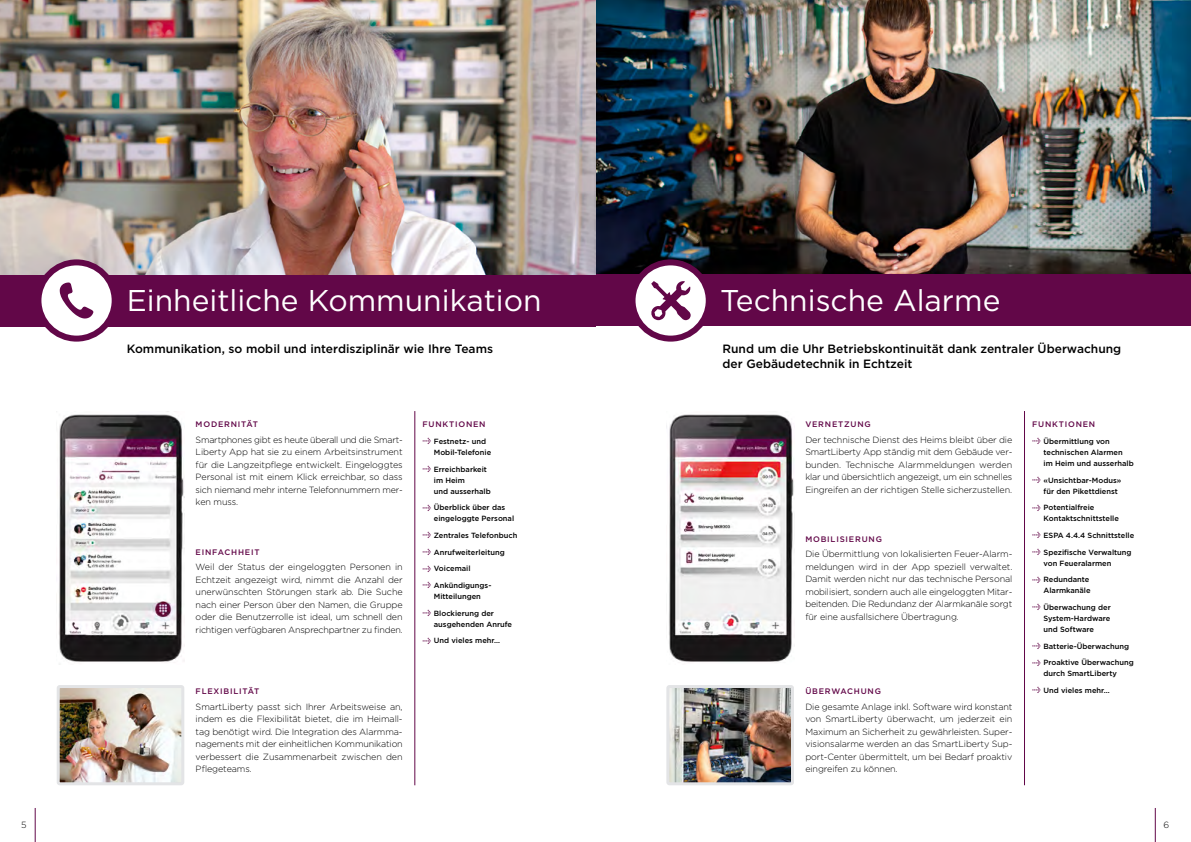
<style>
.page{position:relative;width:1191px;height:842px;background:#fff}
.page>*{position:absolute;margin:0;border:0;box-sizing:border-box;transform-origin:0 0}
.t1{font:30px "Gotham";color:#fff}
.t2{font:500 12px/14.4px "Gotham";color:#000}
.t3{font:300 9px/12.5px "Gotham";letter-spacing:-.01em;color:#000;text-align:justify}
.t4{font:500 8px "Gotham";letter-spacing:.1em;color:#620748}
.t5{font:500 7.5px/11px "Gotham";color:#000}
.s1{font-family:"Meta Plus";font-weight:700;font-size:7px;color:#620748}
</style>
<div class="page">
<hr style="left:35px;top:808px;width:1px;height:34px;background:#620748">
<hr style="left:1155px;top:808px;width:1px;height:34px;background:#620748">
<img style="left:0;top:0;width:1191px;height:275px">
<div style="left:595px;top:275px;width:596px;height:51px;background:#620748"></div>
<hr style="left:1024px;top:411px;width:1px;height:374px;background:#620748">
<svg style="left:632px;top:262px;width:76px;height:77px;fill:#fff"></svg>
<svg style="left:650px;top:281px;width:40px;height:39px"></svg>
<div style="left:629px;top:259px;width:82px;height:83px;border:6px solid #620748;border-radius:50%"></div>
<img style="left:670px;top:689px;width:120px;height:92px">
<div style="left:666px;top:685px;width:128px;height:100px;border:3px solid #e3e4e6;border-radius:2px"></div>
<img style="left:666px;top:414px;width:128px;height:248px">
<div style="left:0;top:275px;width:595px;height:51px;background:#620748"></div>
<hr style="left:414px;top:411px;width:1px;height:374px;background:#620748">
<img style="left:61px;top:689px;width:119px;height:92px">
<div style="left:57px;top:685px;width:127px;height:100px;border:3px solid #e3e4e6;border-radius:2px"></div>
<img style="left:59px;top:411px;width:125px;height:251px">
<svg style="left:38px;top:262px;width:77px;height:77px;fill:#fff"></svg>
<svg style="left:60px;top:282px;width:33px;height:36px"></svg>
<div style="left:35px;top:259px;width:83px;height:83px;border:6px solid #620748;border-radius:50%"></div>
<h1 class="t1" style="left:127px;top:281px;width:416px">Einheitliche Kommunikation</h1>
<h2 class="t2" style="left:127px;top:342px;width:368px">Kommunikation, so mobil und interdisziplinär wie Ihre Teams</h2>
<p class="t4" style="left:196px;top:419px;width:64px">MODERNITÄT</p>
<p class="t3" style="left:196px;top:433px;width:209px">Smartphones gibt es heute überall und die Smart-Liberty App hat sie zu einem Arbeitsinstrument für die Langzeitpflege entwickelt. Eingeloggtes Personal ist mit einem Klick erreichbar, so dass sich niemand mehr interne Telefonnummern mer&shy;ken muss.</p>
<p class="t4" style="left:196px;top:547px;width:65px">EINFACHHEIT</p>
<p class="t3" style="left:196px;top:560px;width:209px">Weil der Status der eingeloggten Personen in Echtzeit angezeigt wird, nimmt die Anzahl der unerwünschten Störungen stark ab. Die Suche nach einer Person über den Namen, die Gruppe oder die Benutzerrolle ist ideal, um schnell den richtigen verfügbaren Ansprechpartner zu finden.</p>
<p class="t4" style="left:196px;top:686px;width:65px">FLEXIBILITÄT</p>
<p class="t3" style="left:196px;top:700px;width:209px">SmartLiberty passt sich Ihrer Arbeitsweise an, indem es die Flexibilität bietet, die im Heimall&shy;tag benötigt wird. Die Integration des Alarmma&shy;nagements mit der einheitlichen Kommunikation verbessert die Zusammenarbeit zwischen den Pflegeteams.</p>
<p class="t4" style="left:422px;top:419px;width:65px">FUNKTIONEN</p>
<p class="t5" style="left:434px;top:436px;width:59px;text-indent:-11px"><span class="s1">&gt;</span> Festnetz- und<br>Mobil-Telefonie</p>
<p class="t5" style="left:434px;top:463px;width:58px;text-indent:-11px"><span class="s1">&gt;</span> Erreichbarkeit im Heim<br>und ausserhalb</p>
<p class="t5" style="left:434px;top:502px;width:82px;text-indent:-11px"><span class="s1">&gt;</span> Überblick über das eingeloggte Personal</p>
<p class="t5" style="left:422px;top:530px;width:96px"><span class="s1">&gt;</span> Zentrales Telefonbuch</p>
<p class="t5" style="left:422px;top:546px;width:84px"><span class="s1">&gt;</span> Anrufweiterleitung</p>
<p class="t5" style="left:422px;top:563px;width:50px"><span class="s1">&gt;</span> Voicemail</p>
<p class="t5" style="left:422px;top:580px;width:70px;text-align:center"><span class="s1">&gt;</span> Ankündigungs-<br>Mitteilungen</p>
<p class="t5" style="left:434px;top:607px;width:80px;text-indent:-11px"><span class="s1">&gt;</span> Blockierung der ausgehenden Anrufe</p>
<p class="t5" style="left:422px;top:635px;width:79px"><span class="s1">&gt;</span> Und vieles mehr…</p>
<h1 class="t1" style="left:720px;top:281px;width:282px">Technische Alarme</h1>
<h2 class="t2" style="left:722px;top:342px;width:400px">Rund um die Uhr Betriebskontinuität dank zentraler Überwachung der Gebäudetechnik in Echtzeit</h2>
<p class="t4" style="left:805px;top:419px;width:67px">VERNETZUNG</p>
<p class="t3" style="left:805px;top:433px;width:208px">Der technische Dienst des Heims bleibt über die SmartLiberty App ständig mit dem Gebäude ver&shy;bunden. Technische Alarmmeldungen werden klar und übersichtlich angezeigt, um ein schnelles Eingreifen an der richtigen Stelle sicherzustellen.</p>
<p class="t4" style="left:805px;top:534px;width:78px">MOBILISIERUNG</p>
<p class="t3" style="left:805px;top:548px;width:209px">Die Übermittlung von lokalisierten Feuer-Alarm&shy;meldungen wird in der App speziell verwaltet.<br>Damit werden nicht nur das technische Personal mobilisiert, sondern auch alle eingeloggten Mitar&shy;beitenden. Die Redundanz der Alarmkanäle sorgt für eine ausfallsichere Übertragung.</p>
<p class="t4" style="left:805px;top:686px;width:77px">ÜBERWACHUNG</p>
<p class="t3" style="left:805px;top:700px;width:209px">Die gesamte Anlage inkl. Software wird konstant von SmartLiberty überwacht, um jederzeit ein Maximum an Sicherheit zu gewährleisten. Super&shy;visionsalarme werden an das SmartLiberty Sup&shy;port-Center übermittelt, um bei Bedarf proaktiv eingreifen zu können.</p>
<p class="t4" style="left:1032px;top:419px;width:65px">FUNKTIONEN</p>
<p class="t5" style="left:1043px;top:436px;width:92px;text-indent:-11px"><span class="s1">&gt;</span> Übermittlung von technischen Alarmen im Heim und ausserhalb</p>
<p class="t5" style="left:1043px;top:474px;width:79px;text-indent:-11px"><span class="s1">&gt;</span> «Unsichtbar-Modus» für den Pikettdienst</p>
<p class="t5" style="left:1043px;top:502px;width:77px;text-indent:-11px"><span class="s1">&gt;</span> Potentialfreie<br>Kontaktschnittstelle</p>
<p class="t5" style="left:1032px;top:530px;width:104px"><span class="s1">&gt;</span> ESPA 4.4.4 Schnittstelle</p>
<p class="t5" style="left:1043px;top:546px;width:90px;text-indent:-11px"><span class="s1">&gt;</span> Spezifische Verwaltung von Feueralarmen</p>
<p class="t5" style="left:1032px;top:574px;width:60px;text-align:right"><span class="s1">&gt;</span> Redundante<br>Alarmkanäle</p>
<p class="t5" style="left:1043px;top:602px;width:69px;text-align:justify;text-indent:-11px"><span class="s1">&gt;</span> Überwachung der System-Hardware und Software</p>
<p class="t5" style="left:1032px;top:640px;width:98px"><span class="s1">&gt;</span> Batterie-Überwachung</p>
<p class="t5" style="left:1043px;top:657px;width:92px;text-indent:-11px"><span class="s1">&gt;</span> Proaktive Überwachung durch SmartLiberty</p>
<p class="t5" style="left:1032px;top:685px;width:79px"><span class="s1">&gt;</span> Und vieles mehr…</p>
<p class="t3" style="left:21px;top:818px;width:7px">5</p>
<p class="t3" style="left:1163px;top:818px;width:7px">6</p>
</div>
